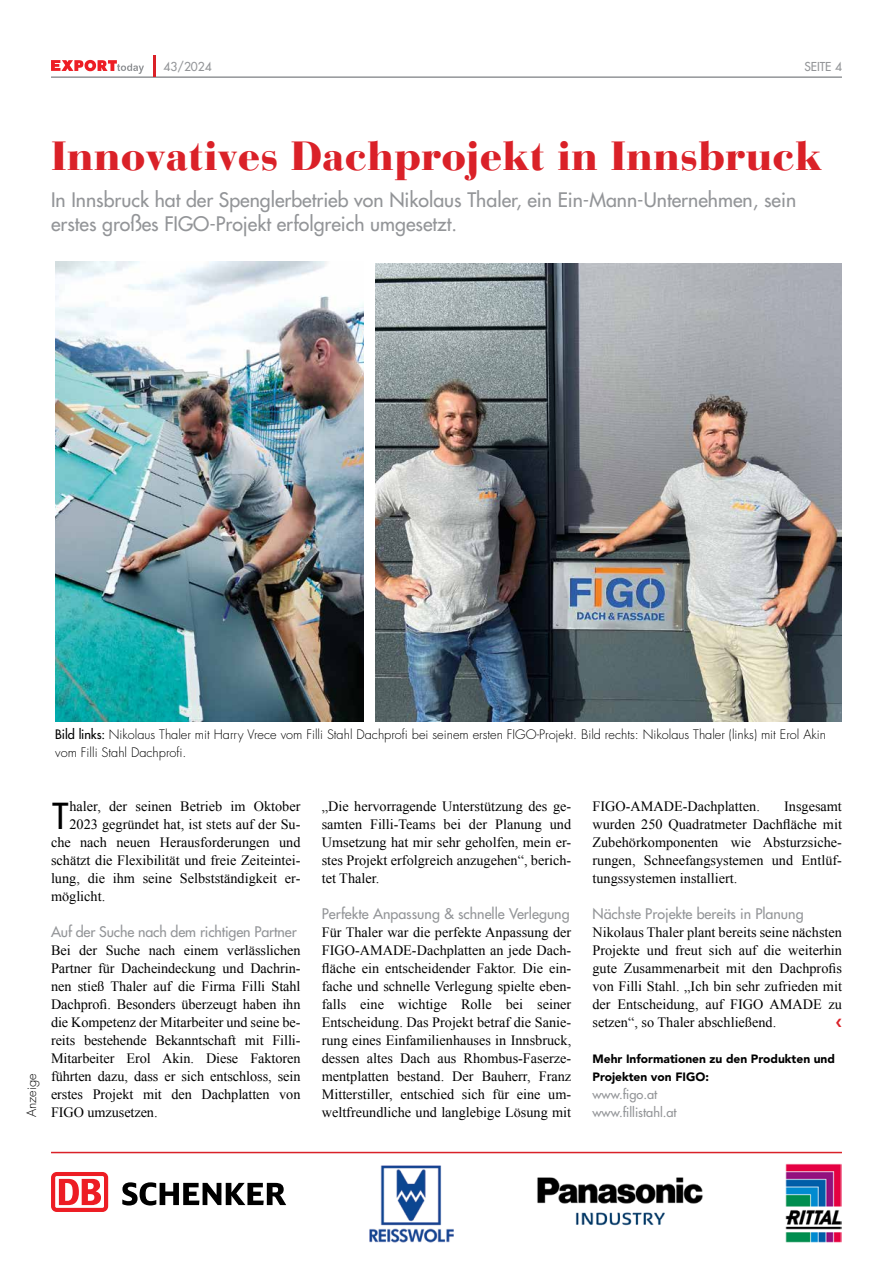
<style>
.page{position:relative;width:893px;height:1263px;background:#fff}
.page>*{position:absolute;margin:0;border:0;box-sizing:border-box;transform-origin:0 0}
.t1{font:900 40.5px "Bauer Bodoni Std";color:#da2128}
.t2{font:500 34.95px "Futura Std";color:#000}
.t3{font:500 19.5px/24px "Futura Std";color:#939598}
.t4{font:14.25px/18px "Times New Roman";color:#000;text-align:justify}
.t5{font:500 14.25px "Futura Std";color:#939598}
.t6{font:300 12.75px/18px "Futura Std";color:#000}
.t7{font:500 12.75px/18px "Futura Std";color:#939598}
.t8{font:900 12px/18px "Avenir LT Std";color:#000}
.t9{font:500 12px "Futura Std";color:#939598}
.s1{font-weight:500}
</style>
<div class="page">
<hr style="left:51px;top:76px;width:791px;height:2px;background:#939598">
<hr style="left:153px;top:55px;width:2px;height:21px;background:#da2128">
<svg style="left:51px;top:60px;width:93px;height:14px"></svg>
<div style="left:51px;top:1172px;width:57px;height:40px;background:#ed1d24;border-radius:6px"></div>
<svg style="left:55px;top:1176px;width:49px;height:32px"></svg>
<svg style="left:59px;top:1179px;width:42px;height:26px"></svg>
<svg style="left:122px;top:1182px;width:164px;height:23px"></svg>
<img style="left:786px;top:1164px;width:56px;height:78px">
<img style="left:369px;top:1165px;width:85px;height:78px">
<hr style="left:51px;top:1152px;width:791px;height:1px;background:#da2128">
<img style="left:537px;top:1177px;width:166px;height:49px">
<img style="left:375px;top:264px;width:467px;height:457px">
<img style="left:55px;top:261px;width:308px;height:460px">
<p class="t9" style="left:164px;top:59px;width:50px">43/2024</p>
<p class="t9" style="left:804px;top:59px;width:39px">SEITE 4</p>
<h1 class="t1" style="left:51px;top:131px;width:772px">Innovatives Dachprojekt in Innsbruck</h1>
<h3 class="t3" style="left:51px;top:188px;width:747px">In Innsbruck hat der Spenglerbetrieb von Nikolaus Thaler, ein Ein-Mann-Unternehmen, sein erstes großes FIGO-Projekt erfolgreich umgesetzt.</h3>
<p class="t6" style="left:55px;top:726px;width:772px"><span class="s1">Bild links:</span> Nikolaus Thaler mit Harry Vrece vom Filli Stahl Dachprofi bei seinem ersten FIGO-Projekt. Bild rechts: Nikolaus Thaler (links) mit Erol Akin vom Filli Stahl Dachprofi.</p>
<p class="t6" style="left:23px;top:1117px;width:45px;rotate:-90deg">Anzeige</p>
<h2 class="t2" style="left:52px;top:794px;width:17px">T</h2>
<p class="t4" style="left:69px;top:797px;width:233px">haler, der seinen Betrieb im Oktober</p>
<p class="t4" style="left:69px;top:815px;width:233px">2023 gegründet hat, ist stets auf der Su-</p>
<p class="t4" style="left:51px;top:833px;width:251px">che nach neuen Herausforderungen und</p>
<p class="t4" style="left:51px;top:851px;width:251px">schätzt die Flexibilität und freie Zeiteintei-</p>
<p class="t4" style="left:51px;top:869px;width:251px">lung, die ihm seine Selbstständigkeit er-</p>
<p class="t4" style="left:51px;top:887px;width:56px">möglicht.</p>
<p class="t5" style="left:51px;top:923px;width:247px">Auf der Suche nach dem richtigen Partner</p>
<p class="t4" style="left:51px;top:941px;width:251px">Bei der Suche nach einem verlässlichen Partner für Dacheindeckung und Dachrin&shy;nen stieß Thaler auf die Firma Filli Stahl Dachprofi. Besonders überzeugt haben ihn die Kompetenz der Mitarbeiter und seine be&shy;reits bestehende Bekanntschaft mit Filli-Mitarbeiter Erol Akin. Diese Faktoren führten dazu, dass er sich entschloss, sein erstes Projekt mit den Dachplatten von FIGO umzusetzen.</p>
<p class="t4" style="left:322px;top:797px;width:251px">„Die hervorragende Unterstützung des ge&shy;samten Filli-Teams bei der Planung und Umsetzung hat mir sehr geholfen, mein er&shy;stes Projekt erfolgreich anzugehen“, berich&shy;tet Thaler.</p>
<p class="t5" style="left:322px;top:905px;width:249px">Perfekte Anpassung &amp; schnelle Verlegung</p>
<p class="t4" style="left:322px;top:923px;width:251px">Für Thaler war die perfekte Anpassung der FIGO-AMADE-Dachplatten an jede Dach&shy;fläche ein entscheidender Faktor. Die ein&shy;fache und schnelle Verlegung spielte eben&shy;falls eine wichtige Rolle bei seiner Entscheidung. Das Projekt betraf die Sanie&shy;rung eines Einfamilienhauses in Innsbruck, dessen altes Dach aus Rhombus-Faserze&shy;mentplatten bestand. Der Bauherr, Franz Mitterstiller, entschied sich für eine um&shy;weltfreundliche und langlebige Lösung mit</p>
<p class="t4" style="left:592px;top:797px;width:169px">FIGO-AMADE-Dachplatten.</p>
<p class="t4" style="left:592px;top:797px;width:251px;text-indent:192px">Insgesamt wurden 250 Quadratmeter Dachfläche mit Zubehörkomponenten wie Absturzsiche&shy;rungen, Schneefangsystemen und Entlüf&shy;tungssystemen installiert.</p>
<p class="t5" style="left:592px;top:905px;width:213px">Nächste Projekte bereits in Planung</p>
<p class="t4" style="left:592px;top:923px;width:251px">Nikolaus Thaler plant bereits seine nächsten Projekte und freut sich auf die weiterhin gute Zusammenarbeit mit den Dachprofis von Filli Stahl. „Ich bin sehr zufrieden mit der Entscheidung, auf FIGO AMADE zu setzen“, so Thaler abschließend.</p>
<p class="t8" style="left:592px;top:1050px;width:244px">Mehr Informationen zu den Produkten und<br>Projekten von FIGO:</p>
<p class="t7" style="left:592px;top:1086px;width:86px">www.figo.at www.fillistahl.at</p>
</div>
